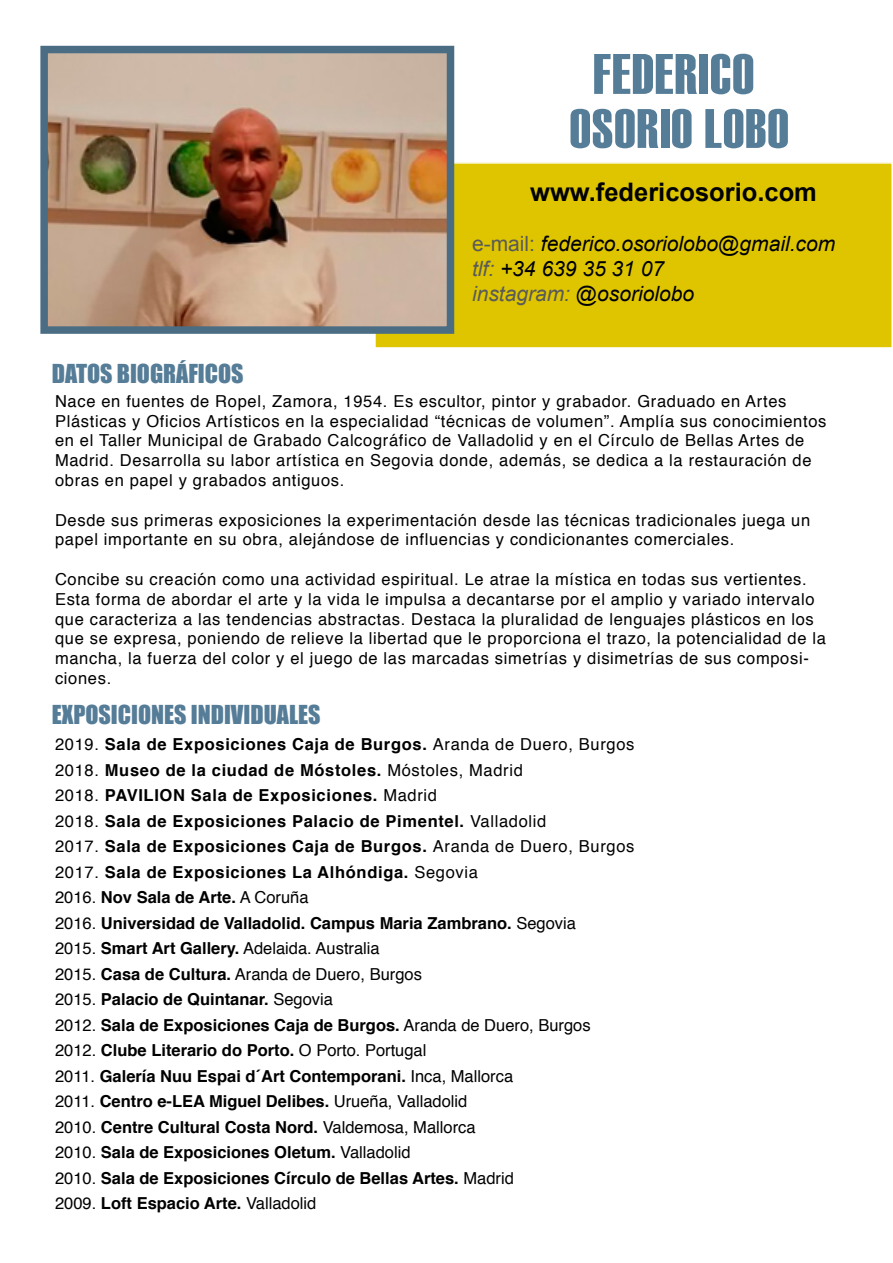
<style>
.page{position:relative;width:893px;height:1263px;background:#fff}
.page>*{position:absolute;margin:0;border:0;box-sizing:border-box;transform-origin:0 0}
.t1{font:57px "Haettenschweiler";letter-spacing:.02em;color:#567d98}
.t2{font:55.5px "Haettenschweiler";letter-spacing:.02em;color:#567d98}
.t3{font:700 25.5px "Arial";color:#020203}
.t4{font:24px "Impact";color:#567d98}
.t5{font:italic 21px/25.2px "Arial";color:#000}
.t6{font:16.5px/19.8px "Helvetica";letter-spacing:.04em;color:#000}
.t7{font:700 16.5px/25.5px "Helvetica";color:#000}
.s1{font-style:normal;color:#5a5a59}
.s2{color:#5a5a59}
.s3{font-weight:400}
</style>
<div class="page">
<div style="left:375px;top:163px;width:517px;height:185px;background:#dec500"></div>
<div style="left:374px;top:162px;width:519px;height:187px;border:2px solid #fff"></div>
<img style="left:49px;top:55px;width:396px;height:270px">
<div style="left:40px;top:46px;width:414px;height:288px;border:8px solid #4b6d84"></div>
<h1 class="t1" style="left:593px;top:41px;width:162px">FEDERICO</h1>
<h2 class="t2" style="left:570px;top:97px;width:221px">OSORIO LOBO</h2>
<h3 class="t3" style="left:530px;top:175px;width:288px">www.federicosorio.com</h3>
<h3 class="t4" style="left:52px;top:354px;width:193px">DATOS BIOGRÁFICOS</h3>
<p class="t5" style="left:472px;top:231px;width:365px"><span class="s1">e-mail:</span> federico.osoriolobo@gmail.com <span class="s2">tlf:</span> +34 639 35 31 07<br><span class="s2">instagram:</span> @osoriolobo</p>
<p class="t6" style="left:55px;top:392px;width:773px">Nace en fuentes de Ropel, Zamora, 1954. Es escultor, pintor y grabador. Graduado en Artes Plásticas y Oficios Artísticos en la especialidad “técnicas de volumen”. Amplía sus conocimientos en el Taller Municipal de Grabado Calcográfico de Valladolid y en el Círculo de Bellas Artes de Madrid. Desarrolla su labor artística en Segovia donde, además, se dedica a la restauración de obras en papel y grabados antiguos.</p>
<p class="t6" style="left:55px;top:510px;width:757px">Desde sus primeras exposiciones la experimentación desde las técnicas tradicionales juega un papel importante en su obra, alejándose de influencias y condicionantes comerciales.</p>
<p class="t6" style="left:55px;top:570px;width:772px">Concibe su creación como una actividad espiritual. Le atrae la mística en todas sus vertientes.<br>Esta forma de abordar el arte y la vida le impulsa a decantarse por el amplio y variado intervalo que caracteriza a las tendencias abstractas. Destaca la pluralidad de lenguajes plásticos en los que se expresa, poniendo de relieve la libertad que le proporciona el trazo, la potencialidad de la mancha, la fuerza del color y el juego de las marcadas simetrías y disimetrías de sus composi&shy;ciones.</p>
<h3 class="t4" style="left:52px;top:696px;width:270px">EXPOSICIONES INDIVIDUALES</h3>
<p class="t7" style="left:55px;top:732px;width:581px"><span class="s3">2019.</span> Sala de Exposiciones Caja de Burgos. <span class="s3">Aranda de Duero, Burgos 2018.</span> Museo de la ciudad de Móstoles. <span class="s3">Móstoles, Madrid<br>2018.</span> PAVILION Sala de Exposiciones. <span class="s3">Madrid<br>2018.</span> Sala de Exposiciones Palacio de Pimentel. <span class="s3">Valladolid<br>2017.</span> Sala de Exposiciones Caja de Burgos. <span class="s3">Aranda de Duero, Burgos 2017.</span> Sala de Exposiciones La Alhóndiga. <span class="s3">Segovia<br>2016.</span> Nov Sala de Arte. <span class="s3">A Coruña<br>2016.</span> Universidad de Valladolid. Campus Maria Zambrano. <span class="s3">Segovia<br>2015.</span> Smart Art Gallery. <span class="s3">Adelaida. Australia<br>2015.</span> Casa de Cultura. <span class="s3">Aranda de Duero, Burgos<br>2015.</span> Palacio de Quintanar. <span class="s3">Segovia<br>2012.</span> Sala de Exposiciones Caja de Burgos. <span class="s3">Aranda de Duero, Burgos 2012.</span> Clube Literario do Porto. <span class="s3">O Porto. Portugal<br>2011.</span> Galería Nuu Espai d´Art Contemporani. <span class="s3">Inca, Mallorca<br>2011.</span> Centro e-LEA Miguel Delibes. <span class="s3">Urueña, Valladolid<br>2010.</span> Centre Cultural Costa Nord. <span class="s3">Valdemosa, Mallorca<br>2010.</span> Sala de Exposiciones Oletum. <span class="s3">Valladolid<br>2010.</span> Sala de Exposiciones Círculo de Bellas Artes. <span class="s3">Madrid<br>2009.</span> Loft Espacio Arte. <span class="s3">Valladolid</span></p>
</div>
